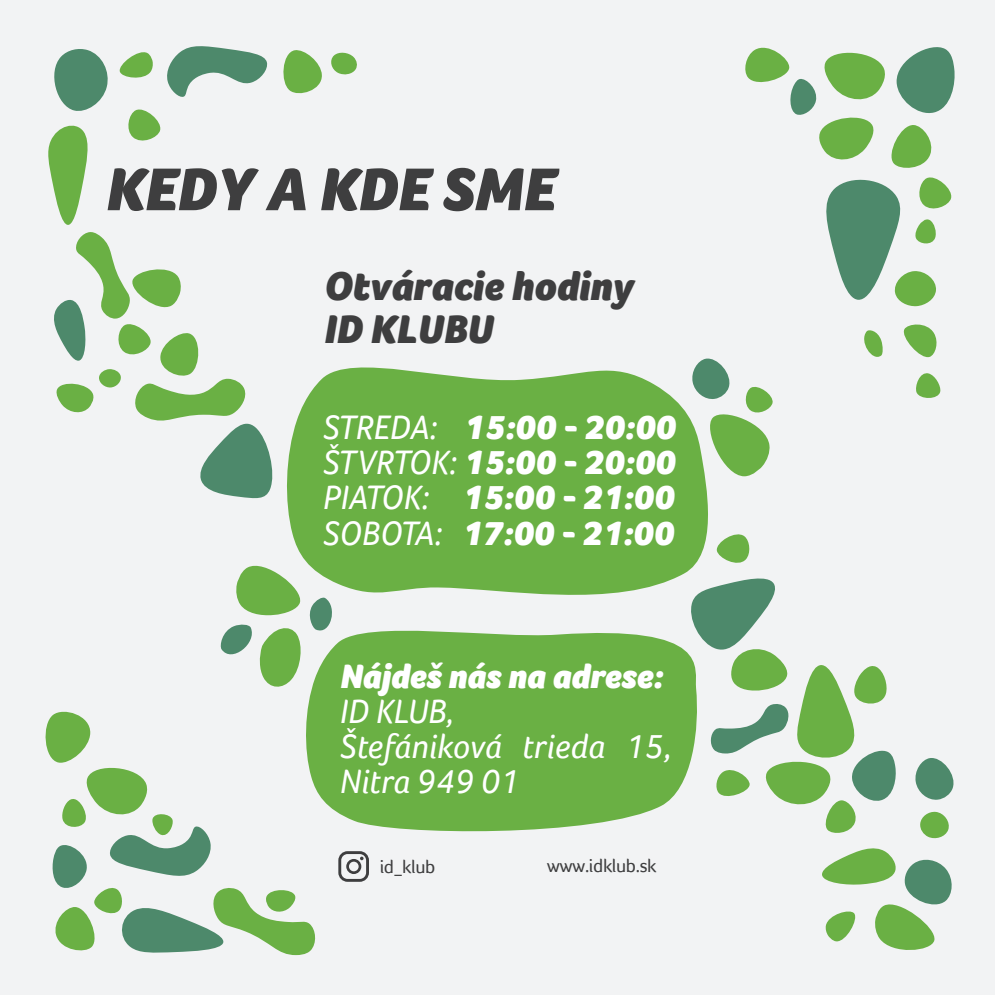
<style>
.page{position:relative;width:995px;height:995px;background:#f2f3f4}
.page>*{position:absolute;margin:0;border:0;box-sizing:border-box;transform-origin:0 0}
.t1{font:italic 900 61.88px "Foco";color:#3e3e3f}
.t2{font:italic 900 41.18px/42.8px "Foco";color:#3e3e3f}
.t3{font:italic 900 34.88px/35.1px "Foco";color:#fff;text-align:justify}
.t4{font:italic 34.88px/35.1px "Foco";color:#fff}
.t5{font:18.9px "Foco";letter-spacing:-.02em;color:#3e3e3f}
.s1{font-weight:400}
</style>
<div class="page">
<svg style="left:54px;top:49px;width:54px;height:62px"></svg>
<svg style="left:331px;top:52px;width:26px;height:23px"></svg>
<svg style="left:167px;top:46px;width:101px;height:51px"></svg>
<svg style="left:128px;top:109px;width:33px;height:32px"></svg>
<svg style="left:119px;top:52px;width:34px;height:26px"></svg>
<svg style="left:283px;top:50px;width:39px;height:44px"></svg>
<svg style="left:48px;top:125px;width:40px;height:100px"></svg>
<svg style="left:45px;top:711px;width:271px;height:244px"></svg>
<svg style="left:916px;top:373px;width:25px;height:25px"></svg>
<svg style="left:903px;top:324px;width:34px;height:34px"></svg>
<svg style="left:864px;top:330px;width:19px;height:27px"></svg>
<svg style="left:745px;top:47px;width:210px;height:260px"></svg>
<svg style="left:304px;top:630px;width:383px;height:208px;background:#78b757"></svg>
<svg style="left:287px;top:367px;width:421px;height:228px;background:#75b552"></svg>
<svg style="left:338px;top:851px;width:31px;height:31px"></svg>
<svg style="left:716px;top:534px;width:34px;height:29px"></svg>
<svg style="left:687px;top:574px;width:267px;height:376px"></svg>
<svg style="left:54px;top:232px;width:219px;height:267px"></svg>
<svg style="left:220px;top:558px;width:118px;height:131px"></svg>
<svg style="left:691px;top:358px;width:82px;height:118px"></svg>
<h1 class="t1" style="left:105px;top:153px;width:451px">KEDY A KDE SME</h1>
<p class="t2" style="left:324px;top:265px;width:311px">Otváracie hodiny<br>ID KLUBU</p>
<p class="t3" style="left:323px;top:410px;width:355px"><span class="s1">STREDA:</span> 15:00 - 20:00<br><span class="s1">ŠTVRTOK:</span> 15:00 - 20:00<br><span class="s1">PIATOK:</span> 15:00 - 21:00<br><span class="s1">SOBOTA:</span> 17:00 - 21:00</p>
<p class="t3" style="left:340px;top:659px;width:325px">Nájdeš nás na adrese:</p>
<p class="t4" style="left:340px;top:693px;width:333px">ID KLUB,<br>Štefániková trieda 15,<br>Nitra 949 01</p>
<p class="t5" style="left:380px;top:855px;width:57px">id_klub</p>
<p class="t5" style="left:547px;top:855px;width:111px">www.idklub.sk</p>
</div>
